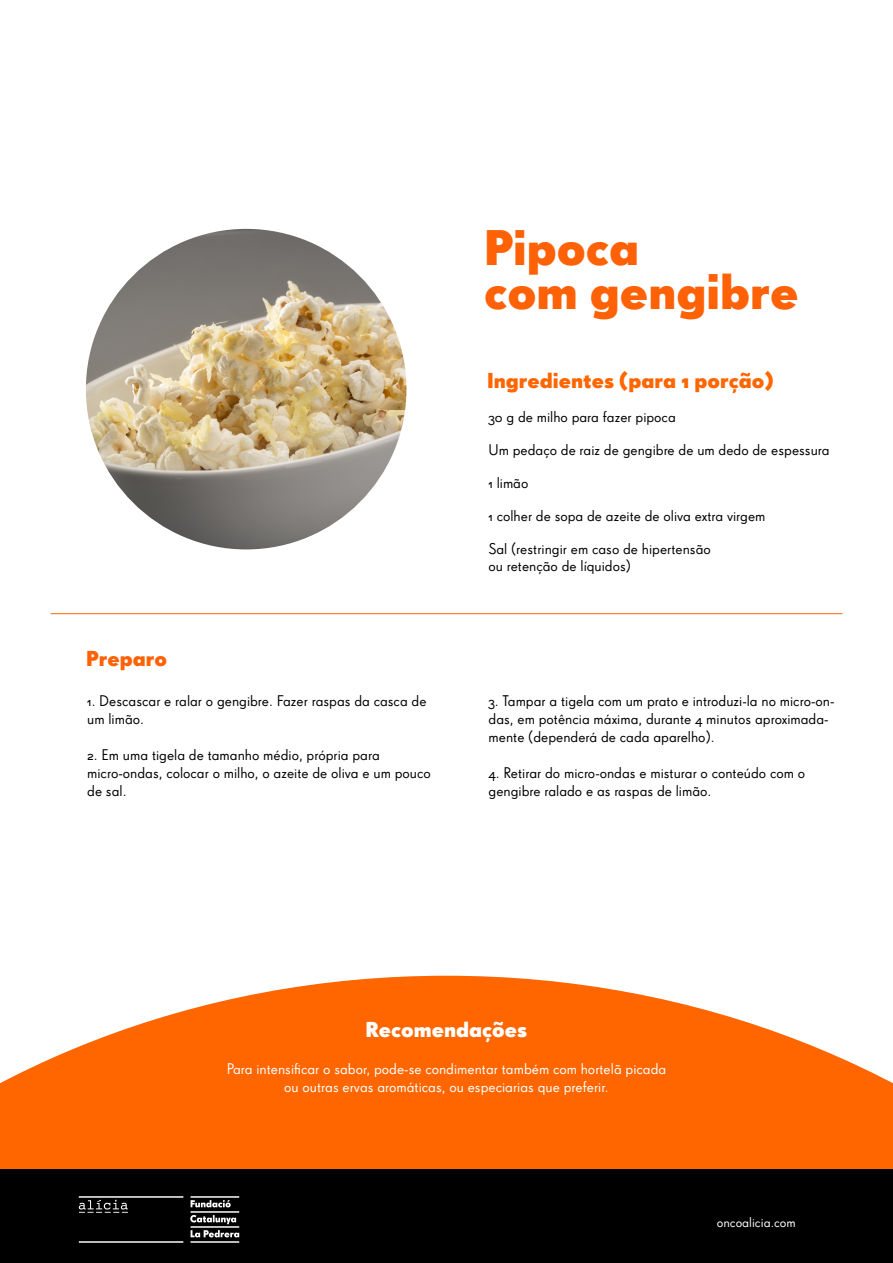
<style>
.page{position:relative;width:893px;height:1263px;background:#fff}
.page>*{position:absolute;margin:0;border:0;box-sizing:border-box;transform-origin:0 0}
.t1{font:48.45px/43.5px "Super Grotesk OT Bld";color:#ff6106}
.t2{font:21px "Super Grotesk OT Bld";color:#f60}
.t3{font:21px "Super Grotesk OT Bld";color:#fff}
.t4{font:21px "Super Grotesk OT Bld";color:#ff6106}
.t5{font:15px/18px "Super Grotesk OT";color:#000}
.t6{font:15px/18px "Super Grotesk OT";color:#fff;text-align:center}
.t7{font:13.5px "Super Grotesk OT";color:#fff}
</style>
<div class="page">
<img style="left:86px;top:229px;width:320px;height:320px;border-radius:160px">
<svg style="left:0;top:976px;width:893px;height:193px;fill:#f60"></svg>
<hr style="left:51px;top:613px;width:791px;height:1px;background:#f60">
<div style="left:0;top:1170px;width:893px;height:93px;background:#000"></div>
<img style="left:78px;top:1196px;width:162px;height:47px">
<h1 class="t1" style="left:484px;top:226px;width:316px">Pipoca<br>com gengibre</h1>
<h2 class="t4" style="left:86px;top:646px;width:82px">Preparo</h2>
<p class="t5" style="left:87px;top:692px;width:341px">1. Descascar e ralar o gengibre. Fazer raspas da casca de um limão.</p>
<p class="t5" style="left:87px;top:746px;width:345px">2. Em uma tigela de tamanho médio, própria para micro-ondas, colocar o milho, o azeite de oliva e um pouco de sal.</p>
<h2 class="t2" style="left:487px;top:368px;width:288px">Ingredientes (para 1 porção)</h2>
<p class="t5" style="left:488px;top:408px;width:189px">30 g de milho para fazer pipoca</p>
<p class="t5" style="left:488px;top:441px;width:343px">Um pedaço de raiz de gengibre de um dedo de espessura</p>
<p class="t5" style="left:488px;top:474px;width:41px">1 limão</p>
<p class="t5" style="left:488px;top:507px;width:278px">1 colher de sopa de azeite de oliva extra virgem</p>
<p class="t5" style="left:488px;top:541px;width:224px;line-height:16.5px">Sal (restringir em caso de hipertensão ou retenção de líquidos)</p>
<p class="t5" style="left:489px;top:692px;width:347px">3. Tampar a tigela com um prato e introduzi-la no micro-on&shy;das, em potência máxima, durante 4 minutos aproximada&shy;mente (dependerá de cada aparelho).</p>
<p class="t5" style="left:489px;top:764px;width:318px">4. Retirar do micro-ondas e misturar o conteúdo com o gengibre ralado e as raspas de limão.</p>
<h2 class="t3" style="left:366px;top:1017px;width:163px">Recomendações</h2>
<p class="t6" style="left:227px;top:1059px;width:441px">Para intensificar o sabor, pode-se condimentar também com hortelã picada ou outras ervas aromáticas, ou especiarias que preferir.</p>
<p class="t7" style="left:717px;top:1215px;width:80px">oncoalicia.com</p>
</div>
